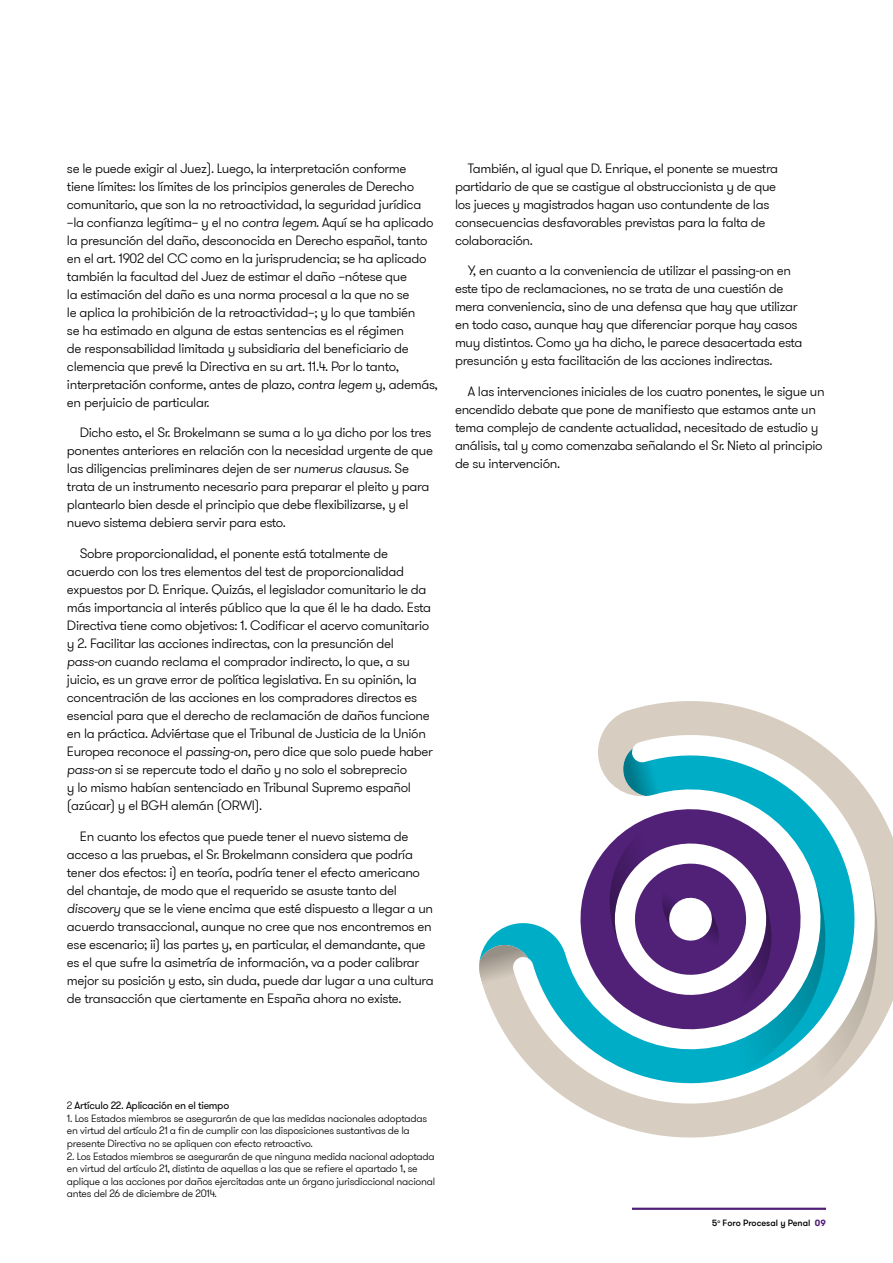
<style>
.page{position:relative;width:893px;height:1263px;background:#fff}
.page>*{position:absolute;margin:0;border:0;box-sizing:border-box;transform-origin:0 0}
.t1{font:300 13.5px/18px "GT Walsheim Pro";letter-spacing:-.025em;color:#000}
.t2{font:300 10.5px/12.6px "GT Walsheim Pro";letter-spacing:-.025em;color:#000}
.t3{font:10.5px "GT Walsheim Pro";letter-spacing:-.025em;color:#000}
.t4{font:500 9px "GT Walsheim Pro";color:#000}
.s1{font-style:italic}
.s2{font-weight:300}
.s3{font-weight:700;color:#512178}
</style>
<div class="page">
<hr style="left:632px;top:1207px;width:194px;height:3px;background:#512178">
<svg style="left:484px;top:701px;width:409px;height:437px"></svg>
<svg style="left:621px;top:748px;width:42px;height:48px"></svg>
<svg style="left:479px;top:945px;width:49px;height:45px"></svg>
<svg style="left:568px;top:797px;width:245px;height:245px"></svg>
<svg style="left:696px;top:868px;width:197px;height:261px"></svg>
<svg style="left:602px;top:813px;width:83px;height:127px"></svg>
<p class="t1" style="left:67px;top:159px;width:372px">se le puede exigir al Juez). Luego, la interpretación conforme<br>tiene límites: los límites de los principios generales de Derecho comunitario, que son la no retroactividad, la seguridad jurídica –la confianza legítima– y el no <span class="s1">contra legem</span>. Aquí se ha aplicado la presunción del daño, desconocida en Derecho español, tanto en el art. 1902 del CC como en la jurisprudencia; se ha aplicado también la facultad del Juez de estimar el daño –nótese que<br>la estimación del daño es una norma procesal a la que no se<br>le aplica la prohibición de la retroactividad–; y lo que también<br>se ha estimado en alguna de estas sentencias es el régimen<br>de responsabilidad limitada y subsidiaria del beneficiario de clemencia que prevé la Directiva en su art. 11.4. Por lo tanto, interpretación conforme, antes de plazo, <span class="s1">contra legem</span> y, además, en perjuicio de particular.</p>
<p class="t1" style="left:67px;top:424px;width:368px;text-indent:13px">Dicho esto, el Sr. Brokelmann se suma a lo ya dicho por los tres ponentes anteriores en relación con la necesidad urgente de que las diligencias preliminares dejen de ser <span class="s1">numerus clausus.</span> Se trata de un instrumento necesario para preparar el pleito y para plantearlo bien desde el principio que debe flexibilizarse, y el nuevo sistema debiera servir para esto.</p>
<p class="t1" style="left:67px;top:545px;width:368px;text-indent:13px">Sobre proporcionalidad, el ponente está totalmente de acuerdo con los tres elementos del test de proporcionalidad expuestos por D. Enrique. Quizás, el legislador comunitario le da más importancia al interés público que la que él le ha dado. Esta Directiva tiene como objetivos: 1. Codificar el acervo comunitario y 2. Facilitar las acciones indirectas, con la presunción del <span class="s1">pass-on</span> cuando reclama el comprador indirecto, lo que, a su juicio, es un grave error de política legislativa. En su opinión, la concentración de las acciones en los compradores directos es esencial para que el derecho de reclamación de daños funcione en la práctica. Adviértase que el Tribunal de Justicia de la Unión Europea reconoce el <span class="s1">passing-on,</span> pero dice que solo puede haber <span class="s1">pass-on</span> si se repercute todo el daño y no solo el sobreprecio<br>y lo mismo habían sentenciado en Tribunal Supremo español (azúcar) y el BGH alemán (ORWI).</p>
<p class="t1" style="left:67px;top:827px;width:368px;text-indent:13px">En cuanto los efectos que puede tener el nuevo sistema de acceso a las pruebas, el Sr. Brokelmann considera que podría tener dos efectos: i) en teoría, podría tener el efecto americano del chantaje, de modo que el requerido se asuste tanto del <span class="s1">discovery</span> que se le viene encima que esté dispuesto a llegar a un acuerdo transaccional, aunque no cree que nos encontremos en ese escenario; ii) las partes y, en particular, el demandante, que es el que sufre la asimetría de información, va a poder calibrar mejor su posición y esto, sin duda, puede dar lugar a una cultura de transacción que ciertamente en España ahora no existe.</p>
<p class="t1" style="left:455px;top:159px;width:325px;text-indent:13px">También, al igual que D. Enrique, el ponente se muestra partidario de que se castigue al obstruccionista y de que los jueces y magistrados hagan uso contundente de las consecuencias desfavorables previstas para la falta de colaboración.</p>
<p class="t1" style="left:455px;top:262px;width:349px;text-indent:13px">Y, en cuanto a la conveniencia de utilizar el passing-on en este tipo de reclamaciones, no se trata de una cuestión de mera conveniencia, sino de una defensa que hay que utilizar en todo caso, aunque hay que diferenciar porque hay casos muy distintos. Como ya ha dicho, le parece desacertada esta presunción y esta facilitación de las acciones indirectas.</p>
<p class="t1" style="left:455px;top:383px;width:371px;text-indent:13px">A las intervenciones iniciales de los cuatro ponentes, le sigue un encendido debate que pone de manifiesto que estamos ante un tema complejo de candente actualidad, necesitado de estudio y análisis, tal y como comenzaba señalando el Sr. Nieto al principio de su intervención.</p>
<p class="t3" style="left:67px;top:1099px;width:164px"><span class="s2">2</span> Artículo 22. Aplicación en el tiempo</p>
<p class="t2" style="left:67px;top:1112px;width:362px">1. Los Estados miembros se asegurarán de que las medidas nacionales adoptadas en virtud del artículo 21 a fin de cumplir con las disposiciones sustantivas de la presente Directiva no se apliquen con efecto retroactivo.</p>
<p class="t2" style="left:67px;top:1150px;width:370px">2. Los Estados miembros se asegurarán de que ninguna medida nacional adoptada en virtud del artículo 21, distinta de aquellas a las que se refiere el apartado 1, se aplique a las acciones por daños ejercitadas ante un órgano jurisdiccional nacional antes del 26 de diciembre de 2014.</p>
<p class="t4" style="left:712px;top:1217px;width:115px">5<sup>º</sup> Foro Procesal y Penal <span class="s3">09</span></p>
</div>
